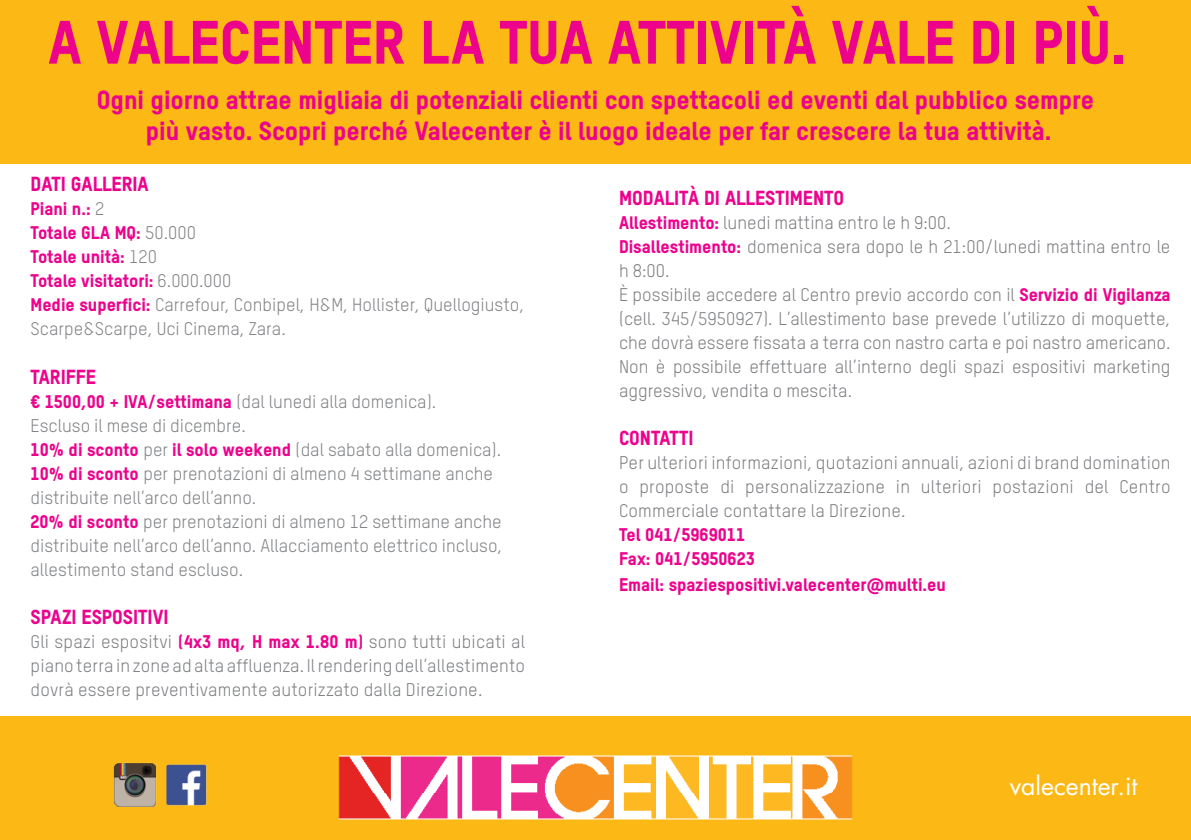
<style>
.page{position:relative;width:1191px;height:840px;background:#fff}
.page>*{position:absolute;margin:0;border:0;box-sizing:border-box;transform-origin:0 0}
.t1{font:800 60px "TSTAR";color:#ed028c}
.t2{font:800 25.8px "TSTAR";color:#ed028c}
.t3{font:24.8px "Futura Std";color:#fff}
.t4{font:800 20px "TSTAR";color:#ed028c}
.t5{font:18px/24px "TSTAR";color:#7c7e81;text-align:justify}
.t6{font:18px "TSTAR";color:#808285}
.t7{font:800 18px "TSTAR";color:#ed028c}
.s1{font-weight:400;color:#808285}
.s2{font-weight:800;color:#ed028c}
</style>
<div class="page">
<div style="left:0;top:0;width:1191px;height:187px;background:#fcb814"></div>
<div style="left:0;top:716px;width:1191px;height:123px;background:#fcb814"></div>
<div style="left:0;top:164px;width:1191px;height:532px;background:#fff"></div>
<img style="left:340px;top:756px;width:510px;height:61px">
<div style="left:338px;top:754px;width:514px;height:65px;border:1px solid #fcb814"></div>
<img style="left:113px;top:762px;width:94px;height:43px">
<p class="t1" style="left:48px;top:5px;width:1079px">A VALECENTER LA TUA ATTIVITÀ VALE DI PIÙ.</p>
<p class="t2" style="left:97px;top:84px;width:998px">Ogni giorno attrae migliaia di potenziali clienti con spettacoli ed eventi dal pubblico sempre</p>
<p class="t2" style="left:146px;top:115px;width:907px">più vasto. Scopri perché Valecenter è il luogo ideale per far crescere la tua attività.</p>
<p class="t4" style="left:31px;top:172px;width:120px">DATI GALLERIA</p>
<p class="t7" style="left:31px;top:198px;width:75px">Piani n.: <span class="s1">2</span></p>
<p class="t7" style="left:31px;top:222px;width:167px">Totale GLA MQ: <span class="s1">50.000</span></p>
<p class="t7" style="left:31px;top:246px;width:128px">Totale unità: <span class="s1">120</span></p>
<p class="t7" style="left:31px;top:270px;width:202px">Totale visitatori: <span class="s1">6.000.000</span></p>
<p class="t6" style="left:31px;top:294px;width:495px"><span class="s2">Medie superfici:</span> Carrefour, Conbipel, H&amp;M, Hollister, Quellogiusto,</p>
<p class="t6" style="left:31px;top:318px;width:257px">Scarpe&amp;Scarpe, Uci Cinema, Zara.</p>
<p class="t4" style="left:31px;top:364px;width:67px">TARIFFE</p>
<p class="t6" style="left:31px;top:390px;width:407px"><span class="s2">€ 1500,00 + IVA/settimana</span> (dal lunedi alla domenica).</p>
<p class="t6" style="left:31px;top:414px;width:217px">Escluso il mese di dicembre.</p>
<p class="t6" style="left:31px;top:438px;width:472px"><span class="s2">10% di sconto</span> per <span class="s2">il solo weekend</span> (dal sabato alla domenica).</p>
<p class="t6" style="left:31px;top:462px;width:464px"><span class="s2">10% di sconto</span> per prenotazioni di almeno 4 settimane anche</p>
<p class="t6" style="left:31px;top:486px;width:227px">distribuite nell’arco dell’anno.</p>
<p class="t6" style="left:31px;top:510px;width:473px"><span class="s2">20% di sconto</span> per prenotazioni di almeno 12 settimane anche</p>
<p class="t6" style="left:31px;top:534px;width:473px">distribuite nell’arco dell’anno. Allacciamento elettrico incluso,</p>
<p class="t6" style="left:31px;top:558px;width:214px">allestimento stand escluso.</p>
<p class="t4" style="left:31px;top:604px;width:139px">SPAZI ESPOSITIVI</p>
<p class="t5" style="left:31px;top:629px;width:496px">Gli spazi espositvi <span class="s2">(4x3 mq, H max 1.80 m)</span> sono tutti ubicati al piano terra in zone ad alta affluenza. Il rendering dell’allestimento dovrà essere preventivamente autorizzato dalla Direzione.</p>
<p class="t4" style="left:619px;top:185px;width:227px">MODALITÀ DI ALLESTIMENTO</p>
<p class="t5" style="left:619px;top:210px;width:333px"><span class="s2">Allestimento:</span> lunedi mattina entro le h 9:00.</p>
<p class="t5" style="left:619px;top:234px;width:553px"><span class="s2">Disallestimento:</span> domenica sera dopo le h 21:00/lunedi mattina entro le h 8:00.</p>
<p class="t5" style="left:619px;top:282px;width:553px">È possibile accedere al Centro previo accordo con il <span class="s2">Servizio di Vigilanza </span>(cell. 345/5950927). L’allestimento base prevede l’utilizzo di moquette, che dovrà essere fissata a terra con nastro carta e poi nastro americano.<br>Non è possibile effettuare all’interno degli spazi espositivi marketing aggressivo, vendita o mescita.</p>
<p class="t4" style="left:619px;top:425px;width:76px">CONTATTI</p>
<p class="t5" style="left:619px;top:450px;width:553px">Per ulteriori informazioni, quotazioni annuali, azioni di brand domination o proposte di personalizzazione in ulteriori postazioni del Centro Commerciale contattare la Direzione.</p>
<p class="t7" style="left:619px;top:523px;width:128px">Tel 041/5969011</p>
<p class="t7" style="left:619px;top:547px;width:137px">Fax: 041/5950623</p>
<p class="t7" style="left:619px;top:573px;width:328px">Email: spaziespositivi.valecenter@multi.eu</p>
<p class="t3" style="left:1009px;top:769px;width:129px">valecenter.it</p>
</div>
